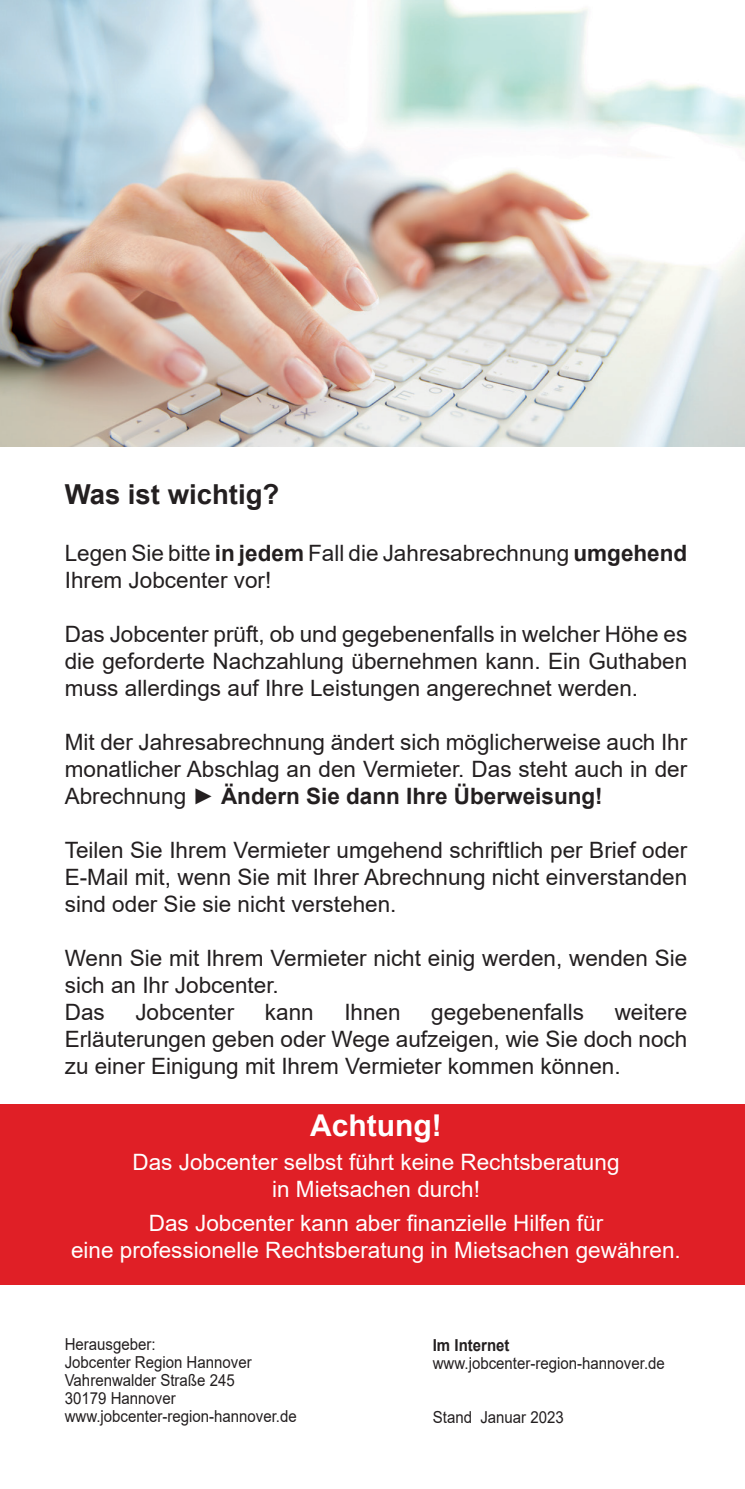
<style>
.page{position:relative;width:745px;height:1489px;background:#fff}
.page>*{position:absolute;margin:0;border:0;box-sizing:border-box;transform-origin:0 0}
.t1{font:700 30px "Arial";color:#fff}
.t2{font:700 27.5px "Arial";color:#231f20}
.t3{font:22.5px/27px "Arial";color:#231f20;text-align:justify}
.t4{font:22.5px/27px "Arial";color:#fff;text-align:center}
.t5{font:16.5px/18px "Arial";color:#231f20;scale:.91 1}
.t6{font:700 16.5px "Arial";color:#231f20;scale:.91 1}
.s1{font-weight:700}
</style>
<div class="page">
<img style="left:0;top:0;width:744px;height:446px">
<div style="left:0;top:1103px;width:744px;height:180px;background:#e01f26"></div>
<p class="t2" style="left:65px;top:474px;width:216px">Was ist wichtig?</p>
<p class="t3" style="left:65px;top:539px;width:623px">Legen Sie bitte <span class="s1">in jedem</span> Fall die Jahresabrechnung <span class="s1">umgehend<br></span>Ihrem Jobcenter vor!</p>
<p class="t3" style="left:65px;top:620px;width:623px">Das Jobcenter prüft, ob und gegebenenfalls in welcher Höhe es die geforderte Nachzahlung übernehmen kann. Ein Guthaben muss allerdings auf Ihre Leistungen angerechnet werden.</p>
<p class="t3" style="left:65px;top:728px;width:623px">Mit der Jahresabrechnung ändert sich möglicherweise auch Ihr monatlicher Abschlag an den Vermieter. Das steht auch in der Abrechnung ► <span class="s1">Ändern Sie dann Ihre Überweisung!</span></p>
<p class="t3" style="left:65px;top:836px;width:623px">Teilen Sie Ihrem Vermieter umgehend schriftlich per Brief oder E-Mail mit, wenn Sie mit Ihrer Abrechnung nicht einverstanden sind oder Sie sie nicht verstehen.</p>
<p class="t3" style="left:65px;top:944px;width:623px;text-align:left">Wenn Sie mit Ihrem Vermieter nicht einig werden, wenden Sie sich an Ihr Jobcenter.<br>Das</p>
<p class="t3" style="left:135px;top:998px;width:100px">Jobcenter</p>
<p class="t3" style="left:265px;top:998px;width:50px">kann</p>
<p class="t3" style="left:344px;top:998px;width:58px">Ihnen</p>
<p class="t3" style="left:431px;top:998px;width:154px">gegebenenfalls</p>
<p class="t3" style="left:65px;top:998px;width:623px;text-indent:549px">weitere Erläuterungen geben oder Wege aufzeigen, wie Sie doch noch zu einer Einigung mit Ihrem Vermieter kommen können.</p>
<h1 class="t1" style="left:310px;top:1103px;width:133px">Achtung!</h1>
<p class="t4" style="left:132px;top:1148px;width:488px">Das Jobcenter selbst führt keine Rechtsberatung in Mietsachen durch!</p>
<p class="t4" style="left:71px;top:1209px;width:611px">Das Jobcenter kann aber finanzielle Hilfen für<br>eine professionelle Rechtsberatung in Mietsachen gewähren.</p>
<p class="t5" style="left:65px;top:1334px;width:256px">Herausgeber:<br>Jobcenter Region Hannover<br>Vahrenwalder Straße 245<br>30179 Hannover www.jobcenter-region-hannover.de</p>
<p class="t6" style="left:432px;top:1333px;width:86px">Im Internet</p>
<p class="t5" style="left:432px;top:1353px;width:256px">www.jobcenter-region-hannover.de</p>
<p class="t5" style="left:432px;top:1407px;width:145px">Stand Januar 2023</p>
</div>
